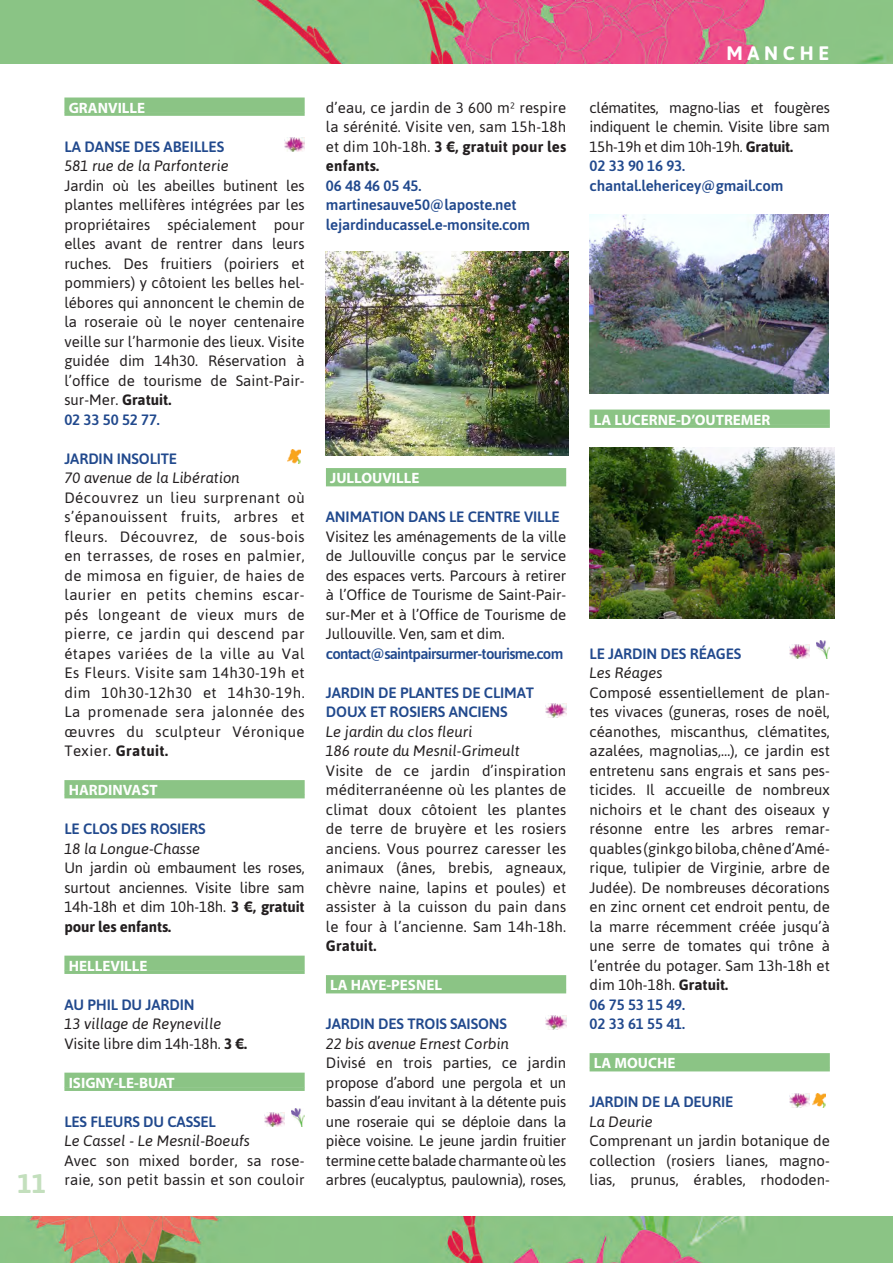
<style>
.page{position:relative;width:893px;height:1263px;background:#fff}
.page>*{position:absolute;margin:0;border:0;box-sizing:border-box;transform-origin:0 0}
.t1{font:700 27px "Asap";color:#c3dfbd}
.t2{font:700 19.5px "Asap";letter-spacing:.24em;color:#fff}
.Texte_Courant{font:15px/19.5px "Asap";color:#231f20;text-align:justify}
.adresse{font:15px/19.5px "Asap";letter-spacing:-.02em;color:#231f20;text-align:justify}
.Jardin_Manche{font:500 15px "Asap";letter-spacing:-.01em;color:#21498d}
.adresse-2{font:italic 15px "Asap";color:#231f20}
.internet_Manche{font:500 15px "Asap";letter-spacing:-.01em;color:#21498d}
.Ville_Manche{font:700 15px "Myriad Pro";color:#fff}
.internet_Manche-2{font:500 15px "Asap";letter-spacing:-.05em;color:#21498d}
.Jardin_Manche-2{font:italic 15px "Asap";color:#231f20}
.Texte_Courant-2{font:500 15px "Asap";letter-spacing:-.01em;color:#21498d}
.s1{font-weight:700}
.s2{font-style:italic}
</style>
<div class="page">
<img style="left:0;top:0;width:893px;height:64px">
<img style="left:0;top:1216px;width:893px;height:47px">
<div style="left:590px;top:410px;width:240px;height:15px;background:#8bc485"></div>
<hr style="left:590px;top:424px;width:240px;height:4px;background:#8bc485">
<div style="left:590px;top:1053px;width:240px;height:15px;background:#8bc485"></div>
<hr style="left:590px;top:1068px;width:240px;height:3px;background:#8bc485">
<img style="left:590px;top:214px;width:239px;height:179px">
<img style="left:590px;top:447px;width:244px;height:172px">
<img style="left:789px;top:645px;width:21px;height:14px">
<img style="left:817px;top:641px;width:12px;height:17px">
<img style="left:789px;top:1093px;width:21px;height:14px">
<img style="left:812px;top:1093px;width:13px;height:14px">
<div style="left:326px;top:468px;width:240px;height:15px;background:#8bc485"></div>
<hr style="left:326px;top:483px;width:240px;height:3px;background:#8bc485">
<div style="left:326px;top:975px;width:240px;height:15px;background:#8bc485"></div>
<hr style="left:326px;top:990px;width:240px;height:3px;background:#8bc485">
<img style="left:326px;top:252px;width:242px;height:204px">
<img style="left:546px;top:703px;width:20px;height:14px">
<img style="left:546px;top:1015px;width:20px;height:14px">
<div style="left:64px;top:98px;width:241px;height:15px;background:#8bc485"></div>
<svg style="left:64px;top:112px;width:241px;height:4px"></svg>
<div style="left:64px;top:780px;width:241px;height:15px;background:#8bc485"></div>
<hr style="left:64px;top:795px;width:241px;height:3px;background:#8bc485">
<div style="left:64px;top:956px;width:241px;height:15px;background:#8bc485"></div>
<hr style="left:64px;top:970px;width:241px;height:4px;background:#8bc485">
<div style="left:64px;top:1073px;width:241px;height:15px;background:#8bc485"></div>
<hr style="left:64px;top:1087px;width:241px;height:4px;background:#8bc485">
<img style="left:284px;top:138px;width:21px;height:14px">
<img style="left:287px;top:450px;width:13px;height:14px">
<img style="left:264px;top:1113px;width:20px;height:14px">
<img style="left:291px;top:1109px;width:13px;height:17px">
<h1 class="t1" style="left:17px;top:1165px;width:30px">11</h1>
<p class="Ville_Manche" style="left:69px;top:98px;width:78px">GRANVILLE</p>
<p class="Jardin_Manche" style="left:64px;top:136px;width:161px">LA DANSE DES ABEILLES</p>
<p class="adresse-2" style="left:64px;top:156px;width:166px">581 rue de la Parfonterie</p>
<p class="Texte_Courant" style="left:64px;top:175px;width:242px">Jardin où les abeilles butinent les plantes mellifères intégrées par les propriétaires spécialement pour elles avant de rentrer dans leurs ruches. Des fruitiers (poiriers et pommiers) y côtoient les belles hel&shy;lébores qui annoncent le chemin de la roseraie où le noyer centenaire veille sur l’harmonie des lieux. Visite guidée dim 14h30. Réservation à l’office de tourisme de Saint-Pair&shy;sur-Mer. <span class="s1">Gratuit.</span></p>
<p class="internet_Manche" style="left:64px;top:409px;width:97px">02 33 50 52 77.</p>
<p class="Jardin_Manche" style="left:64px;top:448px;width:114px">JARDIN INSOLITE</p>
<p class="adresse-2" style="left:64px;top:468px;width:177px">70 avenue de la Libération</p>
<p class="Texte_Courant" style="left:64px;top:487px;width:242px">Découvrez un lieu surprenant où s’épanouissent fruits, arbres et fleurs. Découvrez, de sous-bois en terrasses, de roses en palmier, de mimosa en figuier, de haies de laurier en petits chemins escar&shy;pés longeant de vieux murs de pierre, ce jardin qui descend par étapes variées de la ville au Val Es Fleurs. Visite sam 14h30-19h et dim 10h30-12h30 et 14h30-19h.<br>La promenade sera jalonnée des œuvres du sculpteur Véronique Texier. <span class="s1">Gratuit.</span></p>
<p class="Ville_Manche" style="left:69px;top:780px;width:91px">HARDINVAST</p>
<p class="Jardin_Manche" style="left:64px;top:819px;width:143px">LE CLOS DES ROSIERS</p>
<p class="adresse-2" style="left:64px;top:838px;width:137px">18 la Longue-Chasse</p>
<p class="Texte_Courant" style="left:64px;top:857px;width:242px">Un jardin où embaument les roses, surtout anciennes. Visite libre sam 14h-18h et dim 10h-18h. <span class="s1">3 €, gratuit pour les enfants.</span></p>
<p class="Ville_Manche" style="left:69px;top:956px;width:80px">HELLEVILLE</p>
<p class="Jardin_Manche" style="left:64px;top:994px;width:132px">AU PHIL DU JARDIN</p>
<p class="adresse-2" style="left:64px;top:1014px;width:159px">13 village de Reyneville</p>
<p class="Texte_Courant" style="left:64px;top:1033px;width:184px">Visite libre dim 14h-18h. <span class="s1">3 €.</span></p>
<p class="Ville_Manche" style="left:69px;top:1073px;width:108px">ISIGNY-LE-BUAT</p>
<p class="Jardin_Manche" style="left:64px;top:1111px;width:153px">LES FLEURS DU CASSEL</p>
<p class="adresse-2" style="left:64px;top:1131px;width:187px">Le Cassel - Le Mesnil-Boeufs</p>
<p class="Texte_Courant" style="left:64px;top:1150px;width:242px">Avec son mixed border, sa rose&shy;raie, son petit bassin et son couloir</p>
<p class="Texte_Courant" style="left:326px;top:97px;width:242px">d’eau, ce jardin de 3 600 m² respire la sérénité. Visite ven, sam 15h-18h et dim 10h-18h. <span class="s1">3 €, gratuit pour les enfants.</span></p>
<p class="Texte_Courant-2" style="left:326px;top:175px;width:97px">06 48 46 05 45.</p>
<p class="internet_Manche" style="left:326px;top:195px;width:192px">martinesauve50@laposte.net</p>
<p class="internet_Manche" style="left:326px;top:214px;width:206px">lejardinducassel.e-monsite.com</p>
<p class="Ville_Manche" style="left:330px;top:468px;width:91px">JULLOUVILLE</p>
<p class="Jardin_Manche" style="left:326px;top:507px;width:235px">ANIMATION DANS LE CENTRE VILLE</p>
<p class="Texte_Courant" style="left:326px;top:526px;width:242px">Visitez les aménagements de la ville de Jullouville conçus par le service des espaces verts. Parcours à retirer à l’Office de Tourisme de Saint-Pair&shy;sur-Mer et à l’Office de Tourisme de Jullouville. Ven, sam et dim.</p>
<p class="internet_Manche-2" style="left:326px;top:643px;width:239px">contact@saintpairsurmer-tourisme.com</p>
<p class="Jardin_Manche" style="left:326px;top:682px;width:210px">JARDIN DE PLANTES DE CLIMAT</p>
<p class="Jardin_Manche" style="left:326px;top:702px;width:183px">DOUX ET ROSIERS ANCIENS</p>
<p class="adresse-2" style="left:326px;top:721px;width:148px">Le jardin du clos fleuri</p>
<p class="adresse-2" style="left:326px;top:741px;width:196px">186 route du Mesnil-Grimeult</p>
<p class="Texte_Courant" style="left:326px;top:760px;width:242px">Visite de ce jardin d’inspiration méditerranéenne où les plantes de climat doux côtoient les plantes de terre de bruyère et les rosiers anciens. Vous pourrez caresser les animaux (ânes, brebis, agneaux, chèvre naine, lapins et poules) et assister à la cuisson du pain dans le four à l’ancienne. Sam 14h-18h.<br><span class="s1">Gratuit.</span></p>
<p class="Ville_Manche" style="left:330px;top:975px;width:113px">LA HAYE-PESNEL</p>
<p class="Jardin_Manche" style="left:326px;top:1014px;width:183px">JARDIN DES TROIS SAISONS</p>
<p class="adresse-2" style="left:326px;top:1033px;width:185px">22 bis avenue Ernest Corbin</p>
<p class="adresse" style="left:326px;top:1052px;width:242px">Divisé en trois parties, ce jardin propose d’abord une pergola et un bassin d’eau invitant à la détente puis une roseraie qui se déploie dans la pièce voisine. Le jeune jardin fruitier termine cette balade charmante où les arbres (eucalyptus, paulownia), roses,</p>
<h2 class="t2" style="left:726px;top:40px;width:104px">MANCHE</h2>
<p class="adresse" style="left:590px;top:97px;width:242px">clématites, magno-lias et fougères indiquent le chemin. Visite libre sam 15h-19h et dim 10h-19h<span class="s2">.</span> <span class="s1">Gratuit.</span></p>
<p class="internet_Manche" style="left:590px;top:156px;width:97px">02 33 90 16 93.</p>
<p class="internet_Manche" style="left:590px;top:175px;width:195px">chantal.lehericey@gmail.com</p>
<p class="Ville_Manche" style="left:594px;top:410px;width:178px">LA LUCERNE-D’OUTREMER</p>
<p class="Jardin_Manche" style="left:590px;top:643px;width:153px">LE JARDIN DES RÉAGES</p>
<p class="Jardin_Manche-2" style="left:590px;top:663px;width:75px">Les Réages</p>
<p class="Texte_Courant" style="left:590px;top:682px;width:242px">Composé essentiellement de plan&shy;tes vivaces (guneras, roses de noël, céanothes, miscanthus, clématites, azalées, magnolias,…), ce jardin est entretenu sans engrais et sans pes&shy;ticides. Il accueille de nombreux nichoirs et le chant des oiseaux y résonne entre les arbres remar&shy;quables (ginkgo biloba, chêne d’Amé&shy;rique, tulipier de Virginie, arbre de Judée). De nombreuses décorations en zinc ornent cet endroit pentu, de la marre récemment créée jusqu’à une serre de tomates qui trône à l’entrée du potager. Sam 13h-18h et dim 10h-18h. <span class="s1">Gratuit.</span></p>
<p class="internet_Manche" style="left:590px;top:994px;width:97px">06 75 53 15 49.</p>
<p class="internet_Manche" style="left:590px;top:1014px;width:97px">02 33 61 55 41.</p>
<p class="Ville_Manche" style="left:594px;top:1053px;width:83px">LA MOUCHE</p>
<p class="Jardin_Manche" style="left:590px;top:1092px;width:145px">JARDIN DE LA DEURIE</p>
<p class="Jardin_Manche-2" style="left:590px;top:1111px;width:65px">La Deurie</p>
<p class="Texte_Courant" style="left:590px;top:1130px;width:242px">Comprenant un jardin botanique de collection (rosiers lianes, magno&shy;lias, prunus, érables, rhododen-</p>
</div>
